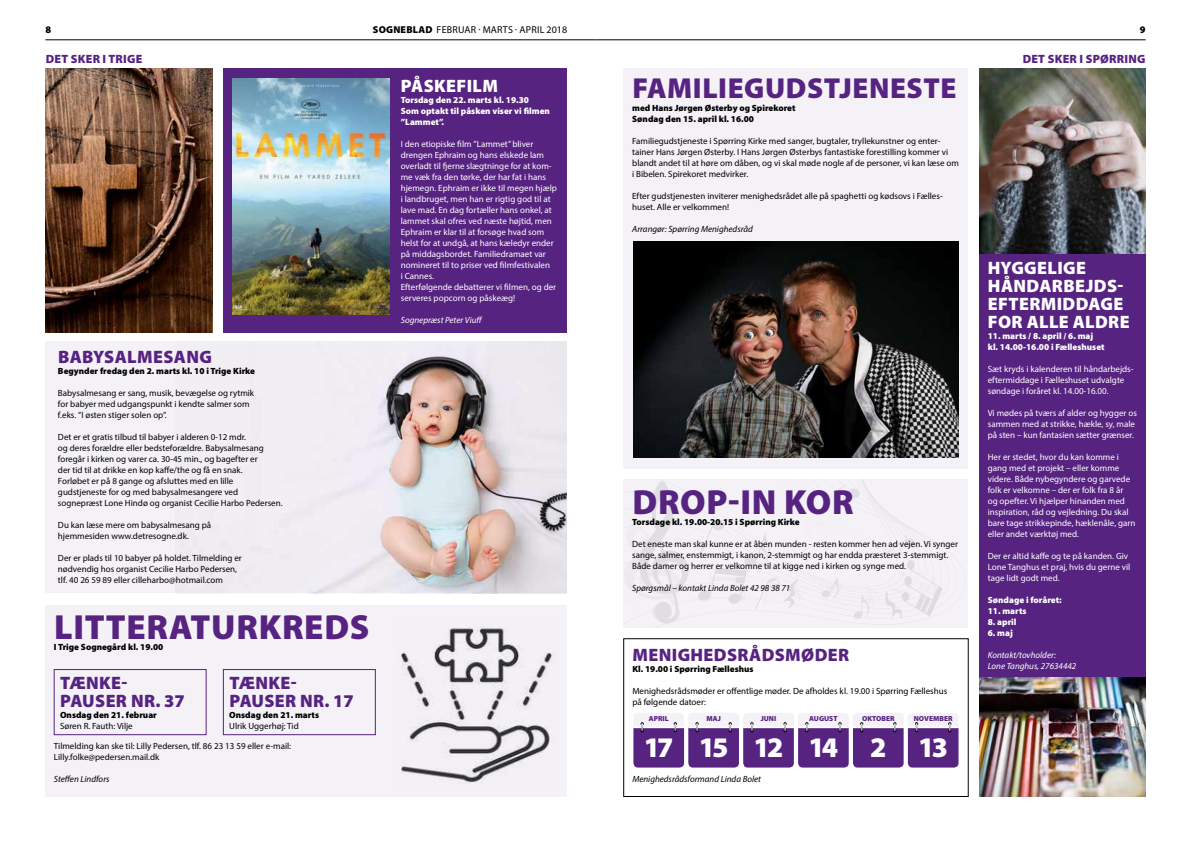
<style>
.page{position:relative;width:1191px;height:842px;background:#fff}
.page>*{position:absolute;margin:0;border:0;box-sizing:border-box;transform-origin:0 0}
.t1{font:900 35px "Myriad Pro";letter-spacing:.02em;color:#572381}
.t2{font:900 29px "Myriad Pro";letter-spacing:.02em;color:#572381}
.t3{font:900 28.5px "Myriad Pro";letter-spacing:-.1em;color:#fff}
.t4{font:900 18px/18px "Myriad Pro";letter-spacing:.02em;color:#572381}
.t5{font:900 18px/18px "Myriad Pro";letter-spacing:.02em;color:#fff}
.t6{font:900 12px "Myriad Pro";letter-spacing:.02em;color:#572381}
.t7{font:10px "Myriad Pro";letter-spacing:.02em;color:#000}
.t8{font:900 10px "Myriad Pro";color:#000}
.t9{font:9px/11px "Myriad Pro";color:#000}
.t10{font:9px/11px "Myriad Pro";color:#fff}
.t11{font:900 9px/11px "Myriad Pro";color:#000}
.t12{font:900 9px/11px "Myriad Pro";color:#fff}
.t13{font:italic 9px "Myriad Pro";color:#000}
.t14{font:italic 9px/11px "Myriad Pro";color:#fff}
.t15{font:900 7.3px "Myriad Pro";color:#572381}
.s1{font-weight:900}
</style>
<div class="page">
<hr style="left:595px;top:40px;width:550px;height:1px;background:#000">
<hr style="left:45px;top:40px;width:550px;height:1px;background:#000">
<div style="left:979px;top:234px;width:166px;height:449px;background:#572381"></div>
<div style="left:623px;top:68px;width:345px;height:400px;background:#f4f1f7"></div>
<img style="left:46px;top:68px;width:166px;height:264px">
<div style="left:223px;top:68px;width:344px;height:264px;background:#572381"></div>
<img style="left:232px;top:79px;width:158px;height:236px">
<div style="left:45px;top:605px;width:521px;height:191px;background:#f4f1f7"></div>
<div style="left:54px;top:669px;width:152px;height:66px;border:1px solid #572381"></div>
<div style="left:223px;top:669px;width:152px;height:66px;border:1px solid #572381"></div>
<div style="left:46px;top:342px;width:521px;height:251px;background:#f4f1f7"></div>
<img style="left:309px;top:346px;width:258px;height:247px">
<img style="left:634px;top:241px;width:324px;height:216px">
<div style="left:623px;top:479px;width:345px;height:149px;background:#f4f1f7"></div>
<img style="left:401px;top:627px;width:153px;height:156px">
<img style="left:979px;top:68px;width:166px;height:186px">
<img style="left:979px;top:677px;width:166px;height:120px">
<div style="left:623px;top:639px;width:345px;height:158px;border:1px solid #000"></div>
<div style="left:633px;top:724px;width:51px;height:43px;background:#572381;border-radius:5px"></div>
<div style="left:743px;top:724px;width:51px;height:43px;background:#572381;border-radius:5px"></div>
<div style="left:688px;top:724px;width:51px;height:43px;background:#572381;border-radius:5px"></div>
<div style="left:798px;top:724px;width:50px;height:43px;background:#572381;border-radius:5px"></div>
<div style="left:853px;top:724px;width:50px;height:43px;background:#572381;border-radius:5px"></div>
<div style="left:908px;top:724px;width:50px;height:43px;background:#572381;border-radius:5px"></div>
<svg style="left:633px;top:713px;width:325px;height:19px"></svg>
<p class="t8" style="left:45px;top:24px;width:7px">8</p>
<p class="t7" style="left:373px;top:23px;width:196px"><span class="s1">SOGNEBLAD</span> FEBRUAR · MARTS · APRIL 2018</p>
<p class="t8" style="left:1139px;top:24px;width:7px">9</p>
<h3 class="t6" style="left:46px;top:52px;width:98px">DET SKER I TRIGE</h3>
<h3 class="t6" style="left:1022px;top:52px;width:124px">DET SKER I SPØRRING</h3>
<h3 class="t5" style="left:401px;top:77px;width:99px">PÅSKEFILM</h3>
<p class="t12" style="left:401px;top:95px;width:151px">Torsdag den 22. marts kl. 19.30<br>Som optakt til påsken viser vi filmen ”Lammet”.</p>
<p class="t10" style="left:401px;top:139px;width:158px">I den etiopiske film ”Lammet” bliver drengen Ephraim og hans elskede lam overladt til fjerne slægtninge for at kom&shy;me væk fra den tørke, der har fat i hans hjemegn. Ephraim er ikke til megen hjælp i landbruget, men han er rigtig god til at lave mad. En dag fortæller hans onkel, at lammet skal ofres ved næste højtid, men Ephraim er klar til at forsøge hvad som helst for at undgå, at hans kæledyr ender på middagsbordet. Familiedramaet var nomineret til to priser ved filmfestivalen<br>i Cannes.<br>Efterfølgende debatterer vi filmen, og der serveres popcorn og påskeæg!</p>
<p class="t14" style="left:401px;top:315px;width:83px">Sognepræst Peter Viuff</p>
<h2 class="t2" style="left:632px;top:72px;width:325px">FAMILIEGUDSTJENESTE</h2>
<p class="t11" style="left:632px;top:103px;width:165px">med Hans Jørgen Østerby og Spirekoret<br>Søndag den 15. april kl. 16.00</p>
<p class="t9" style="left:632px;top:136px;width:328px">Familiegudstjeneste i Spørring Kirke med sanger, bugtaler, tryllekunstner og enter&shy;tainer Hans Jørgen Østerby. I Hans Jørgen Østerbys fantastiske forestilling kommer vi blandt andet til at høre om dåben, og vi skal møde nogle af de personer, vi kan læse om i Bibelen. Spirekoret medvirker.</p>
<p class="t9" style="left:632px;top:191px;width:312px">Efter gudstjenesten inviterer menighedsrådet alle på spaghetti og kødsovs i Fælles&shy;huset. Alle er velkommen!</p>
<p class="t13" style="left:632px;top:224px;width:122px">Arrangør: Spørring Menighedsråd</p>
<h3 class="t5" style="left:988px;top:259px;width:143px">HYGGELIGE<br>HÅNDARBEJDS-<br>EFTERMIDDAGE<br>FOR ALLE ALDRE</h3>
<p class="t12" style="left:987px;top:331px;width:118px">11. marts / 8. april / 6. maj kl. 14.00-16.00 i Fælleshuset</p>
<p class="t10" style="left:987px;top:364px;width:147px">Sæt kryds i kalenderen til håndarbejds&shy;eftermiddage i Fælleshuset udvalgte søndage i foråret kl. 14.00-16.00.</p>
<p class="t10" style="left:987px;top:408px;width:151px">Vi mødes på tværs af alder og hygger os sammen med at strikke, hækle, sy, male på sten – kun fantasien sætter grænser.</p>
<p class="t10" style="left:987px;top:452px;width:149px">Her er stedet, hvor du kan komme i gang med et projekt – eller komme videre. Både nybegyndere og garvede folk er velkomne – der er folk fra 8 år og opefter. Vi hjælper hinanden med inspiration, råd og vejledning. Du skal bare tage strikkepinde, hæklenåle, garn eller andet værktøj med.</p>
<p class="t10" style="left:987px;top:551px;width:144px">Der er altid kaffe og te på kanden. Giv<br>Lone Tanghus et praj, hvis du gerne vil tage lidt godt med.</p>
<p class="t12" style="left:987px;top:595px;width:75px">Søndage i foråret:</p>
<p class="t12" style="left:987px;top:606px;width:40px">11. marts</p>
<p class="t12" style="left:987px;top:617px;width:30px">8. april</p>
<p class="t12" style="left:987px;top:628px;width:27px">6. maj</p>
<p class="t14" style="left:987px;top:650px;width:90px">Kontakt/tovholder:<br>Lone Tanghus, 27634442</p>
<h3 class="t4" style="left:58px;top:348px;width:155px">BABYSALMESANG</h3>
<p class="t11" style="left:58px;top:366px;width:199px">Begynder fredag den 2. marts kl. 10 i Trige Kirke</p>
<p class="t9" style="left:58px;top:388px;width:198px">Babysalmesang er sang, musik, bevægelse og rytmik for babyer med udgangspunkt i kendte salmer som f.eks. ”I østen stiger solen op”.</p>
<p class="t9" style="left:58px;top:432px;width:226px">Det er et gratis tilbud til babyer i alderen 0-12 mdr.<br>og deres forældre eller bedsteforældre. Babysalmesang foregår i kirken og varer ca. 30-45 min., og bagefter er<br>der tid til at drikke en kop kaffe/the og få en snak.<br>Forløbet er på 8 gange og afsluttes med en lille gudstjeneste for og med babysalmesangere ved sognepræst Lone Hindø og organist Cecilie Harbo Pedersen.</p>
<p class="t9" style="left:58px;top:520px;width:155px">Du kan læse mere om babysalmesang på hjemmesiden www.detresogne.dk.</p>
<p class="t9" style="left:58px;top:553px;width:185px">Der er plads til 10 babyer på holdet. Tilmelding er nødvendig hos organist Cecilie Harbo Pedersen, tlf. 40 26 59 89 eller cilleharbo@hotmail.com</p>
<h1 class="t1" style="left:632px;top:482px;width:223px">DROP-IN KOR</h1>
<p class="t11" style="left:632px;top:517px;width:169px">Torsdage kl. 19.00-20.15 i Spørring Kirke</p>
<p class="t9" style="left:632px;top:538px;width:327px">Det eneste man skal kunne er at åben munden - resten kommer hen ad vejen. Vi synger sange, salmer, enstemmigt, i kanon, 2-stemmigt og har endda præsteret 3-stemmigt.<br>Både damer og herrer er velkomne til at kigge ned i kirken og synge med.</p>
<p class="t13" style="left:632px;top:583px;width:160px">Spørgsmål – kontakt Linda Bolet 42 98 38 71</p>
<h1 class="t1" style="left:54px;top:608px;width:317px">LITTERATURKREDS</h1>
<p class="t11" style="left:54px;top:642px;width:111px">I Trige Sognegård kl. 19.00</p>
<h3 class="t4" style="left:632px;top:646px;width:218px">MENIGHEDSRÅDSMØDER</h3>
<p class="t11" style="left:632px;top:663px;width:123px">Kl. 19.00 i Spørring Fælleshus</p>
<p class="t9" style="left:632px;top:685px;width:316px">Menighedsrådsmøder er offentlige møder. De afholdes kl. 19.00 i Spørring Fælleshus på følgende datoer:</p>
<h3 class="t4" style="left:60px;top:674px;width:126px">TÆNKE-<br>PAUSER NR. 37</h3>
<p class="t11" style="left:60px;top:709px;width:98px">Onsdag den 21. februar</p>
<p class="t9" style="left:60px;top:720px;width:74px">Søren R. Fauth: Vilje</p>
<h3 class="t4" style="left:229px;top:674px;width:126px">TÆNKE-<br>PAUSER NR. 17</h3>
<p class="t11" style="left:229px;top:709px;width:91px">Onsdag den 21. marts</p>
<p class="t9" style="left:229px;top:720px;width:71px">Ulrik Uggerhøj: Tid</p>
<p class="t15" style="left:862px;top:715px;width:34px">OKTOBER</p>
<h3 class="t3" style="left:870px;top:732px;width:18px">2</h3>
<p class="t15" style="left:913px;top:715px;width:40px">NOVEMBER</p>
<h3 class="t3" style="left:918px;top:732px;width:31px">13</h3>
<p class="t15" style="left:809px;top:715px;width:30px">AUGUST</p>
<h3 class="t3" style="left:808px;top:732px;width:31px">14</h3>
<p class="t15" style="left:649px;top:715px;width:21px">APRIL</p>
<h3 class="t3" style="left:644px;top:732px;width:31px">17</h3>
<p class="t15" style="left:706px;top:715px;width:16px">MAJ</p>
<h3 class="t3" style="left:698px;top:732px;width:31px">15</h3>
<p class="t15" style="left:760px;top:715px;width:17px">JUNI</p>
<h3 class="t3" style="left:753px;top:732px;width:31px">12</h3>
<p class="t9" style="left:54px;top:741px;width:239px">Tilmelding kan ske til: Lilly Pedersen, tlf. 86 23 13 59 eller e-mail:<br>Lilly.folke@pedersen.mail.dk</p>
<p class="t13" style="left:54px;top:774px;width:57px">Steffen Lindfors</p>
<p class="t13" style="left:632px;top:773px;width:130px">Menighedsrådsformand Linda Bolet</p>
</div>
